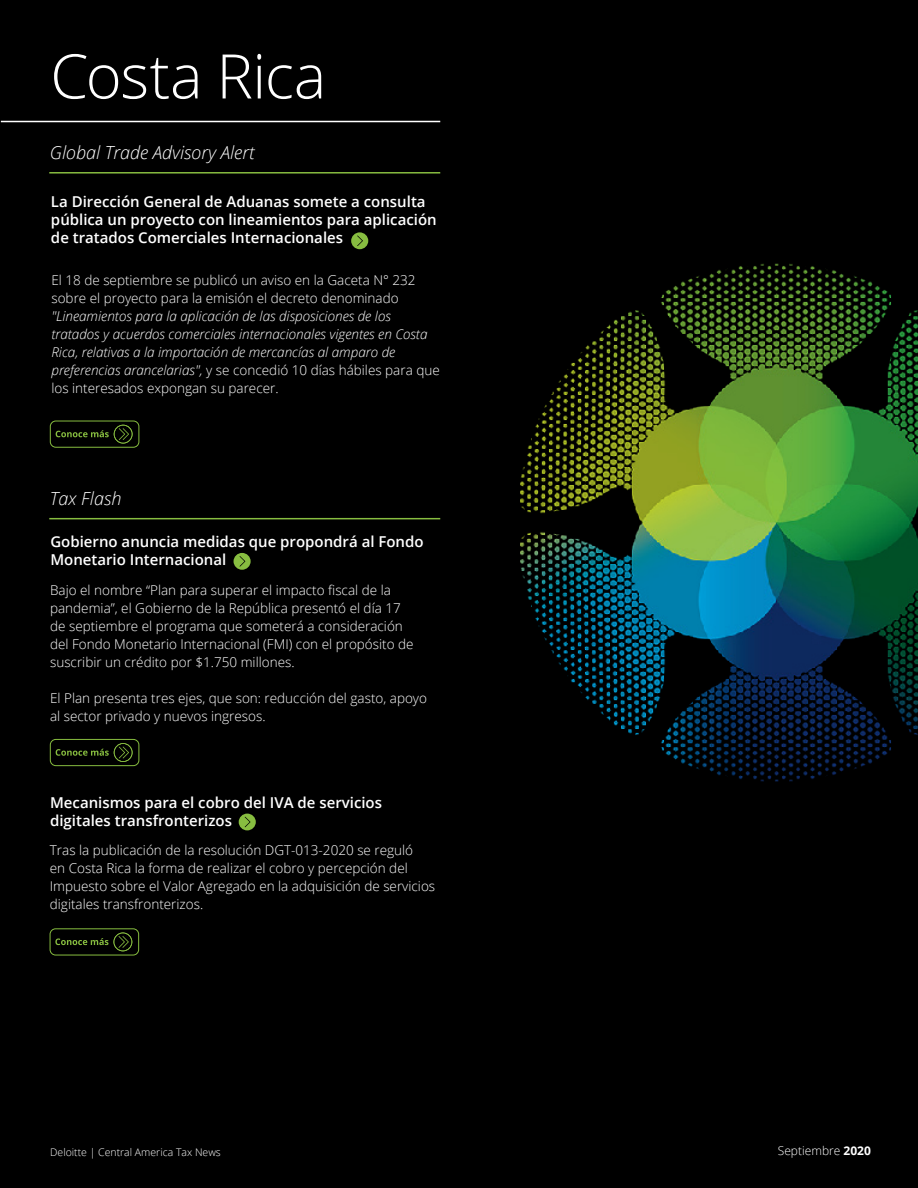
<style>
.page{position:relative;width:918px;height:1188px;background:#000}
.page>*{position:absolute;margin:0;border:0;box-sizing:border-box;transform-origin:0 0}
.t1{font:300 61.5px "Open Sans";letter-spacing:-.01em;color:#fff}
.t2{font:italic 300 18px "Open Sans";color:#fff}
.t3{font:600 15px/18px "Open Sans";color:#fff}
.t4{font:300 13.5px/18px "Open Sans";color:#fff}
.t5{font:italic 300 13.5px/18px "Open Sans";color:#fff}
.t6{font:300 12px "Open Sans";color:#fff}
.t7{font:300 10.5px "Open Sans";color:#fff}
.s1{font-style:normal}
.s2{font-weight:700}
</style>
<div class="page">
<hr style="left:49px;top:172px;width:391px;height:2px;background:#87bd40">
<hr style="left:49px;top:518px;width:391px;height:1px;background:#87bd40">
<svg style="left:234px;top:553px;width:17px;height:17px"></svg>
<svg style="left:351px;top:232px;width:17px;height:17px"></svg>
<div style="left:50px;top:739px;width:89px;height:27px;border:1px solid #87bd40;border-radius:6px"></div>
<svg style="left:56px;top:743px;width:77px;height:19px"></svg>
<div style="left:50px;top:421px;width:89px;height:27px;border:1px solid #87bd40;border-radius:6px"></div>
<svg style="left:56px;top:425px;width:77px;height:19px"></svg>
<hr style="left:1px;top:121px;width:439px;height:1px;background:#fff">
<svg style="left:239px;top:814px;width:17px;height:16px"></svg>
<div style="left:50px;top:928px;width:89px;height:27px;border:1px solid #87bd40;border-radius:6px"></div>
<svg style="left:55px;top:933px;width:77px;height:18px"></svg>
<img style="left:520px;top:263px;width:397px;height:519px">
<h1 class="t1" style="left:50px;top:34px;width:278px">Costa Rica</h1>
<h2 class="t2" style="left:50px;top:140px;width:206px">Global Trade Advisory Alert</h2>
<p class="t3" style="left:51px;top:193px;width:387px">La Dirección General de Aduanas somete a consulta pública un proyecto con lineamientos para aplicación de tratados Comerciales Internacionales</p>
<p class="t4" style="left:51px;top:271px;width:366px">El 18 de septiembre se publicó un aviso en la Gaceta N° 232 sobre el proyecto para la emisión el decreto denominado</p>
<p class="t5" style="left:51px;top:307px;width:390px">"Lineamientos para la aplicación de las disposiciones de los tratados y acuerdos comerciales internacionales vigentes en Costa Rica, relativas a la importación de mercancías al amparo de preferencias arancelarias", <span class="s1">y se concedió 10 días hábiles para que los interesados expongan su parecer.</span></p>
<h2 class="t2" style="left:50px;top:486px;width:73px">Tax Flash</h2>
<p class="t3" style="left:50px;top:532px;width:375px">Gobierno anuncia medidas que propondrá al Fondo<br>Monetario Internacional</p>
<p class="t4" style="left:50px;top:580px;width:365px">Bajo el nombre “Plan para superar el impacto fiscal de la pandemia”, el Gobierno de la República presentó el día 17 de septiembre el programa que someterá a consideración del Fondo Monetario Internacional (FMI) con el propósito de suscribir un crédito por $1.750 millones.</p>
<p class="t4" style="left:50px;top:688px;width:379px">El Plan presenta tres ejes, que son: reducción del gasto, apoyo al sector privado y nuevos ingresos.</p>
<p class="t3" style="left:50px;top:793px;width:334px">Mecanismos para el cobro del IVA de servicios digitales transfronterizos</p>
<p class="t4" style="left:50px;top:841px;width:387px">Tras la publicación de la resolución DGT-013-2020 se reguló<br>en Costa Rica la forma de realizar el cobro y percepción del Impuesto sobre el Valor Agregado en la adquisición de servicios digitales transfronterizos.</p>
<p class="t7" style="left:50px;top:1145px;width:172px">Deloitte | Central America Tax News</p>
<p class="t6" style="left:778px;top:1142px;width:95px">Septiembre <span class="s2">2020</span></p>
</div>
